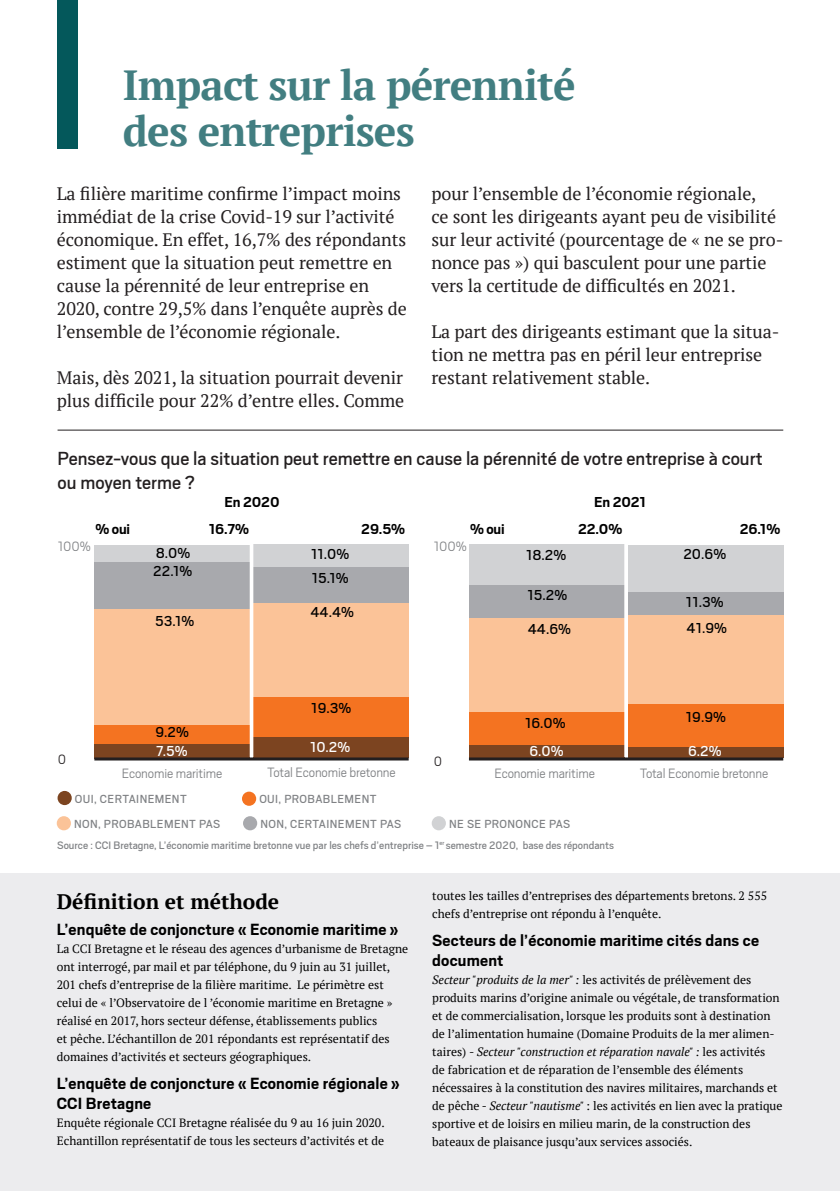
<style>
.page{position:relative;width:840px;height:1191px;background:#fff}
.page>*{position:absolute;margin:0;border:0;box-sizing:border-box;transform-origin:0 0}
.t1{font:700 42px "PT Serif";letter-spacing:-.02em;color:#427e81}
.titre_graphique{font:21px/24px "Scout";color:#231f20}
.t2{font:700 21px "PT Serif";color:#000}
.Texte_courant{font:18px/23px "PT Serif";letter-spacing:-.005em;color:#231f20}
.Texte_courant-2{font:700 18px/20px "Scout";letter-spacing:.01em;color:#000}
.t3{font:16px "Scout";color:#000}
.t4{font:700 16px "Scout";letter-spacing:-.01em;color:#000}
.t5{font:16px "Scout";color:#fff}
.t6{font:300 15px "Scout";letter-spacing:-.01em;color:#808285}
.t7{font:300 15px "Scout";color:#231f20}
.Légende_graph_carte{font:13px "Scout";letter-spacing:.03em;color:#808285}
.Texte_courant-3{font:12px/18px "PT Serif";color:#000}
.t8{font:12px "Scout";color:#808285}
.s1{font-style:italic}
</style>
<div class="page">
<div style="left:57px;top:0;width:20px;height:149px;background:#04585b"></div>
<hr style="left:57px;top:429px;width:725px;height:1px;background:#231f20">
<div style="left:253px;top:544px;width:155px;height:23px;background:#d1d2d4"></div>
<div style="left:253px;top:567px;width:155px;height:36px;background:#a8a9ad"></div>
<div style="left:94px;top:725px;width:156px;height:19px;background:#f47321"></div>
<div style="left:94px;top:744px;width:156px;height:14px;background:#7c4420"></div>
<div style="left:253px;top:696px;width:155px;height:41px;background:#f47321"></div>
<div style="left:253px;top:603px;width:155px;height:93px;background:#fbc398"></div>
<div style="left:94px;top:544px;width:156px;height:17px;background:#d1d2d4"></div>
<div style="left:94px;top:561px;width:156px;height:48px;background:#a8a9ad"></div>
<div style="left:94px;top:609px;width:156px;height:116px;background:#fbc398"></div>
<div style="left:253px;top:737px;width:155px;height:20px;background:#7c4420"></div>
<svg style="left:249px;top:544px;width:1px;height:213px"></svg>
<div style="left:57px;top:791px;width:15px;height:14px;background:#7c4420;border-radius:50%"></div>
<div style="left:243px;top:816px;width:14px;height:14px;background:#a8a9ad;border-radius:50%"></div>
<div style="left:242px;top:791px;width:14px;height:15px;background:#f47321;border-radius:50%"></div>
<div style="left:57px;top:816px;width:14px;height:14px;background:#fbc398;border-radius:50%"></div>
<div style="left:431px;top:816px;width:14px;height:14px;background:#d1d2d4;border-radius:50%"></div>
<div style="left:627px;top:544px;width:155px;height:48px;background:#d1d2d4"></div>
<div style="left:627px;top:592px;width:155px;height:23px;background:#a8a9ad"></div>
<div style="left:468px;top:711px;width:156px;height:35px;background:#f47321"></div>
<div style="left:468px;top:746px;width:156px;height:12px;background:#7c4420"></div>
<div style="left:627px;top:703px;width:155px;height:46px;background:#f47321"></div>
<div style="left:627px;top:615px;width:155px;height:89px;background:#fbc398"></div>
<div style="left:468px;top:544px;width:156px;height:41px;background:#d1d2d4"></div>
<div style="left:468px;top:585px;width:156px;height:65px;background:#a8a9ad"></div>
<div style="left:468px;top:618px;width:156px;height:93px;background:#fbc398"></div>
<div style="left:627px;top:747px;width:155px;height:10px;background:#7c4420"></div>
<hr style="left:94px;top:757px;width:314px;height:3px;background:#231f20">
<hr style="left:468px;top:757px;width:314px;height:3px;background:#231f20">
<div style="left:0;top:874px;width:839px;height:317px;background:#ececee"></div>
<p class="t1" style="left:123px;top:57px;width:454px">Impact sur la pérennité</p>
<p class="t1" style="left:123px;top:103px;width:293px">des entreprises</p>
<p class="Texte_courant" style="left:57px;top:182px;width:351px">La filière maritime confirme l’impact moins immédiat de la crise Covid-19 sur l’activité économique. En effet, 16,7% des répondants estiment que la situation peut remettre en cause la pérennité de leur entreprise en 2020, contre 29,5% dans l’enquête auprès de l’ensemble de l’économie régionale.</p>
<p class="Texte_courant" style="left:57px;top:366px;width:349px">Mais, dès 2021, la situation pourrait devenir plus difficile pour 22% d’entre elles. Comme</p>
<p class="Texte_courant" style="left:431px;top:182px;width:353px">pour l’ensemble de l’économie régionale,<br>ce sont les dirigeants ayant peu de visibilité sur leur activité (pourcentage de « ne se pro&shy;nonce pas ») qui basculent pour une partie vers la certitude de difficultés en 2021.</p>
<p class="Texte_courant" style="left:431px;top:320px;width:349px">La part des dirigeants estimant que la situa&shy;tion ne mettra pas en péril leur entreprise restant relativement stable.</p>
<p class="titre_graphique" style="left:57px;top:445px;width:706px">Pensez-vous que la situation peut remettre en cause la pérennité de votre entreprise à court ou moyen terme ?</p>
<p class="t4" style="left:224px;top:491px;width:56px">En 2020</p>
<p class="t4" style="left:594px;top:491px;width:53px">En 2021</p>
<p class="t4" style="left:95px;top:519px;width:36px">% oui</p>
<p class="t4" style="left:209px;top:519px;width:42px">16.7%</p>
<p class="t4" style="left:361px;top:519px;width:45px">29.5%</p>
<p class="t4" style="left:470px;top:519px;width:36px">% oui</p>
<p class="t4" style="left:577px;top:519px;width:46px">22.0%</p>
<p class="t4" style="left:739px;top:519px;width:42px">26.1%</p>
<p class="t6" style="left:58px;top:536px;width:34px">100%</p>
<p class="t7" style="left:58px;top:749px;width:10px">0</p>
<p class="t3" style="left:156px;top:543px;width:36px">8.0%</p>
<p class="t3" style="left:311px;top:544px;width:40px">11.0%</p>
<p class="t3" style="left:311px;top:568px;width:38px">15.1%</p>
<p class="t3" style="left:153px;top:560px;width:40px">22.1%</p>
<p class="t3" style="left:155px;top:610px;width:41px">53.1%</p>
<p class="t3" style="left:155px;top:722px;width:35px">9.2%</p>
<p class="t5" style="left:156px;top:741px;width:33px">7.5%</p>
<p class="t3" style="left:310px;top:602px;width:45px">44.4%</p>
<p class="t3" style="left:311px;top:698px;width:42px">19.3%</p>
<p class="t5" style="left:310px;top:736px;width:42px">10.2%</p>
<p class="t6" style="left:433px;top:536px;width:34px">100%</p>
<p class="t7" style="left:433px;top:751px;width:10px">0</p>
<p class="t3" style="left:525px;top:544px;width:42px">18.2%</p>
<p class="t3" style="left:683px;top:544px;width:44px">20.6%</p>
<p class="t3" style="left:685px;top:592px;width:39px">11.3%</p>
<p class="t3" style="left:527px;top:585px;width:41px">15.2%</p>
<p class="t3" style="left:527px;top:619px;width:45px">44.6%</p>
<p class="t3" style="left:524px;top:712px;width:42px">16.0%</p>
<p class="t5" style="left:529px;top:741px;width:36px">6.0%</p>
<p class="t3" style="left:686px;top:617px;width:42px">41.9%</p>
<p class="t3" style="left:685px;top:706px;width:42px">19.9%</p>
<p class="t5" style="left:687px;top:740px;width:35px">6.2%</p>
<p class="t6" style="left:122px;top:763px;width:102px">Economie maritime</p>
<p class="t6" style="left:267px;top:763px;width:130px">Total Economie bretonne</p>
<p class="t6" style="left:494px;top:763px;width:102px">Economie maritime</p>
<p class="t6" style="left:639px;top:763px;width:130px">Total Economie bretonne</p>
<p class="Légende_graph_carte" style="left:75px;top:790px;width:113px">OUI, CERTAINEMENT</p>
<p class="Légende_graph_carte" style="left:259px;top:790px;width:118px">OUI, PROBABLEMENT</p>
<p class="Légende_graph_carte" style="left:74px;top:815px;width:147px">NON, PROBABLEMENT PAS</p>
<p class="Légende_graph_carte" style="left:449px;top:815px;width:122px">NE SE PRONONCE PAS</p>
<p class="Légende_graph_carte" style="left:260px;top:815px;width:142px">NON, CERTAINEMENT PAS</p>
<p class="t8" style="left:57px;top:837px;width:558px">Source : CCI Bretagne, L’économie maritime bretonne vue par les chefs d’entreprise – 1<sup>er</sup> semestre 2020, base des répondants</p>
<p class="t2" style="left:57px;top:887px;width:224px">Définition et méthode</p>
<p class="Texte_courant-2" style="left:57px;top:918px;width:343px">L’enquête de conjoncture « Economie maritime »</p>
<p class="Texte_courant-3" style="left:57px;top:939px;width:353px">La CCI Bretagne et le réseau des agences d’urbanisme de Bretagne ont interrogé, par mail et par téléphone, du 9 juin au 31 juillet, 201 chefs d’entreprise de la filière maritime. Le périmètre est celui de « l’Observatoire de l ’économie maritime en Bretagne » réalisé en 2017, hors secteur défense, établissements publics<br>et pêche. L’échantillon de 201 répondants est représentatif des domaines d’activités et secteurs géographiques.</p>
<p class="Texte_courant-2" style="left:57px;top:1072px;width:344px">L’enquête de conjoncture « Economie régionale »<br>CCI Bretagne</p>
<p class="Texte_courant-3" style="left:57px;top:1113px;width:329px">Enquête régionale CCI Bretagne réalisée du 9 au 16 juin 2020.<br>Echantillon représentatif de tous les secteurs d’activités et de</p>
<p class="Texte_courant-3" style="left:432px;top:886px;width:336px">toutes les tailles d’entreprises des départements bretons. 2 555 chefs d’entreprise ont répondu à l’enquête.</p>
<p class="Texte_courant-2" style="left:432px;top:929px;width:328px">Secteurs de l’économie maritime cités dans ce document</p>
<p class="Texte_courant-3" style="left:432px;top:970px;width:351px"><span class="s1">Secteur "produits de la mer" :</span> les activités de prélèvement des produits marins d’origine animale ou végétale, de transformation et de commercialisation, lorsque les produits sont à destination de l’alimentation humaine (Domaine Produits de la mer alimen&shy;taires) <span class="s1">- Secteur "construction et réparation navale" :</span> les activités<br>de fabrication et de réparation de l’ensemble des éléments nécessaires à la constitution des navires militaires, marchands et de pêche - <span class="s1">Secteur "nautisme"</span> : les activités en lien avec la pratique sportive et de loisirs en milieu marin, de la construction des bateaux de plaisance jusqu’aux services associés.</p>
</div>
